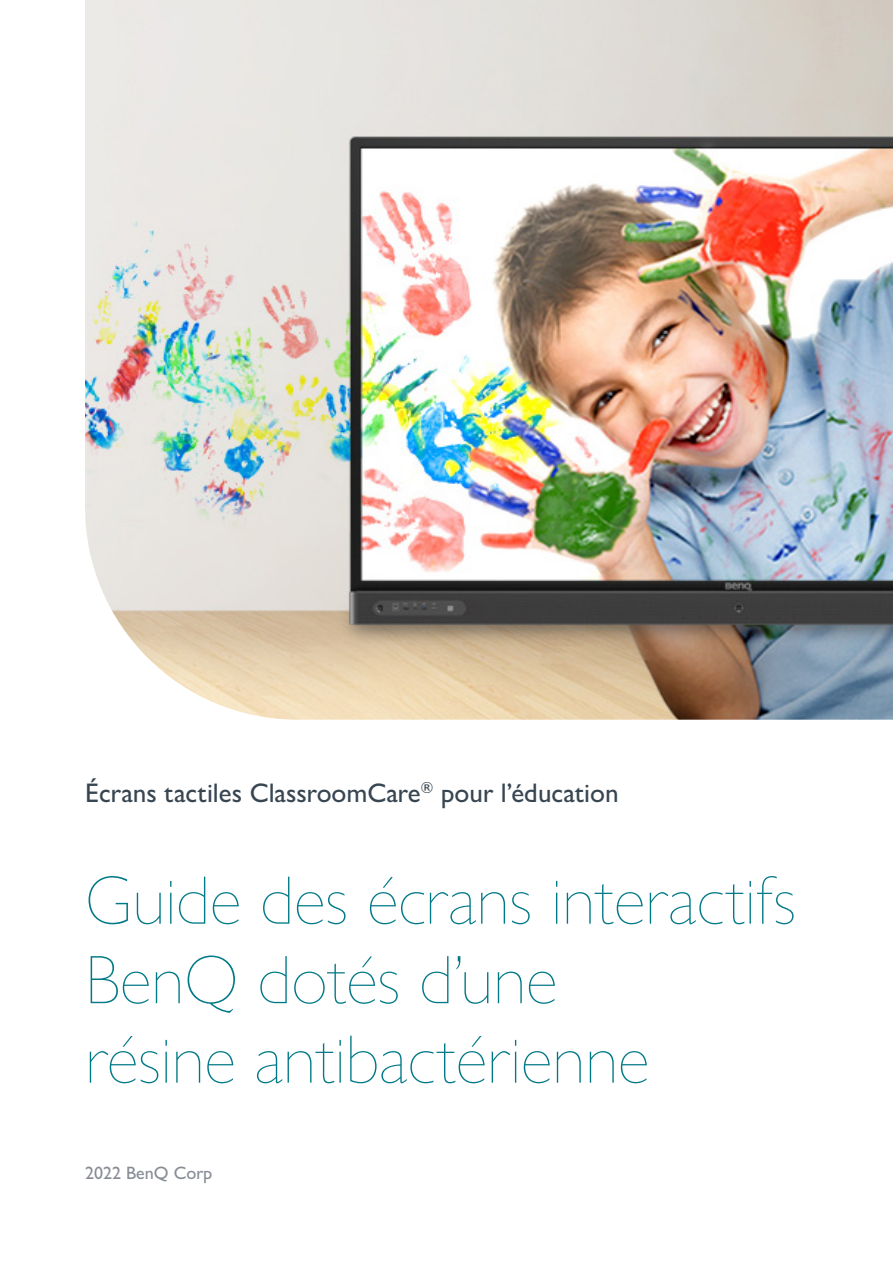
<style>
.page{position:relative;width:893px;height:1263px;background:#fff}
.page>*{position:absolute;margin:0;border:0;box-sizing:border-box;transform-origin:0 0}
.t1{font:200 69px/79.5px "Gill Sans Nova";color:#007987}
.t2{font:500 27px "Gill Sans Nova";color:#384652}
.t3{font:500 18px "Gill Sans Nova";color:#878b94}
</style>
<div class="page">
<img style="left:85px;top:0;width:808px;height:720px">
<p class="t2" style="left:85px;top:776px;width:535px">Écrans tactiles ClassroomCare<sup>®</sup> pour l’éducation</p>
<p class="t1" style="left:85px;top:860px;width:712px">Guide des écrans interactifs<br>BenQ dotés d’une<br>résine antibactérienne</p>
<p class="t3" style="left:85px;top:1162px;width:129px">2022 BenQ Corp</p>
</div>
